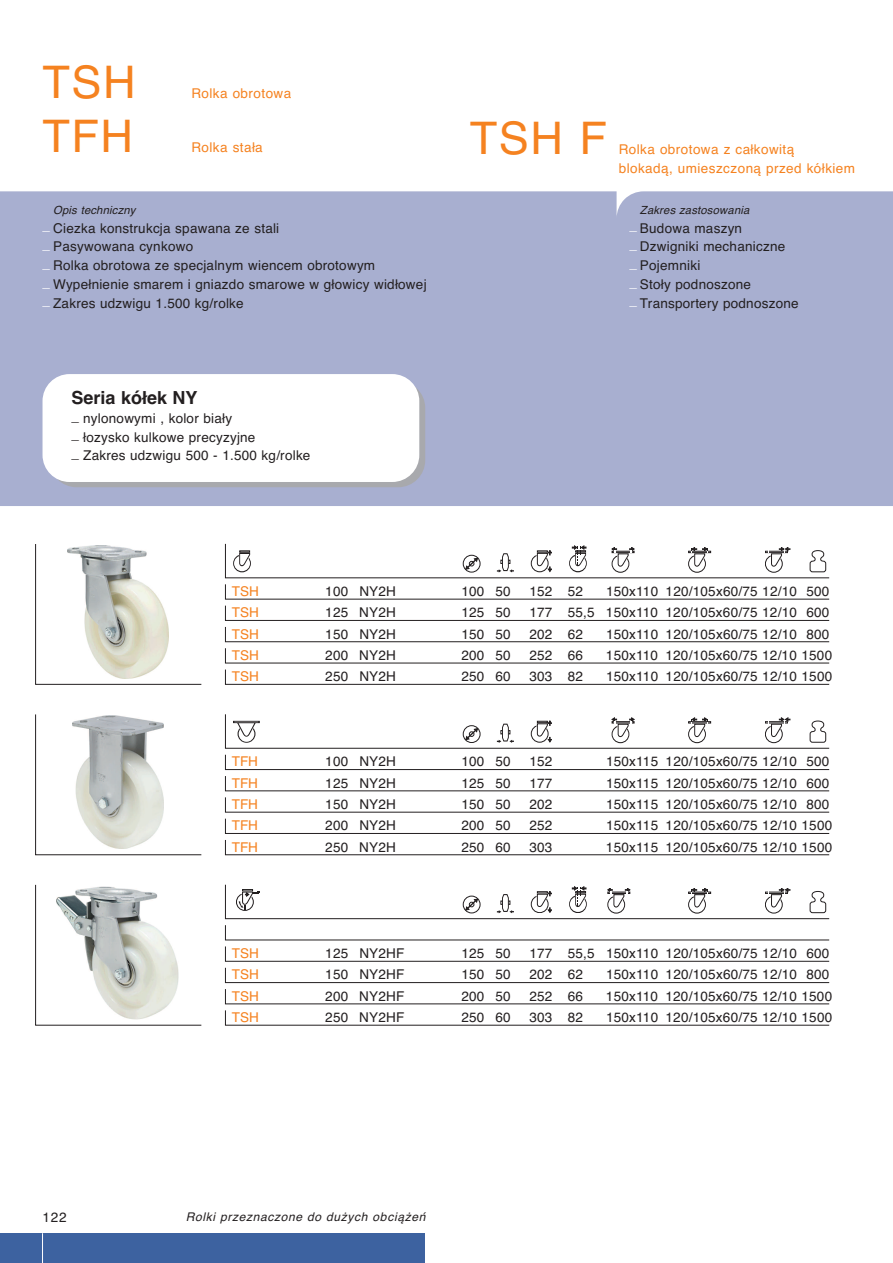
<style>
.page{position:relative;width:893px;height:1263px;background:#fff}
.page>*{position:absolute;margin:0;border:0;box-sizing:border-box;transform-origin:0 0}
.t1{font:45px "Helvetica CE";letter-spacing:.035em;color:#f58220}
.t2{font:700 18px "Helvetica CE";color:#231f20}
.t3{font:13.5px/18.8px "Helvetica CE";letter-spacing:.015em;color:#231f20}
.t4{font:13.5px/18.8px "Helvetica CE";letter-spacing:.035em;color:#f58220}
.t5{font:italic 12px "Helvetica CE";letter-spacing:.055em;color:#231f20}
.t6{font:italic 11.25px "Helvetica CE";letter-spacing:.015em;color:#231f20}
</style>
<div class="page">
<div style="left:0;top:1233px;width:425px;height:30px;background:#3d62a0"></div>
<hr style="left:42px;top:1233px;width:1px;height:30px;background:#fff">
<div style="left:0;top:191px;width:893px;height:315px;background:#a8afd0"></div>
<svg style="left:225px;top:1010px;width:604px;height:15px"></svg>
<svg style="left:225px;top:989px;width:604px;height:15px"></svg>
<svg style="left:225px;top:968px;width:604px;height:15px"></svg>
<svg style="left:225px;top:946px;width:604px;height:15px"></svg>
<svg style="left:225px;top:925px;width:604px;height:15px"></svg>
<svg style="left:225px;top:840px;width:604px;height:15px"></svg>
<svg style="left:225px;top:818px;width:604px;height:16px"></svg>
<svg style="left:225px;top:797px;width:604px;height:15px"></svg>
<svg style="left:225px;top:776px;width:604px;height:15px"></svg>
<svg style="left:225px;top:755px;width:604px;height:15px"></svg>
<svg style="left:225px;top:669px;width:604px;height:15px"></svg>
<svg style="left:225px;top:648px;width:604px;height:15px"></svg>
<svg style="left:225px;top:627px;width:604px;height:15px"></svg>
<svg style="left:225px;top:605px;width:604px;height:16px"></svg>
<svg style="left:225px;top:584px;width:604px;height:15px"></svg>
<svg style="left:225px;top:884px;width:604px;height:35px"></svg>
<svg style="left:225px;top:714px;width:604px;height:34px"></svg>
<div style="left:233px;top:721px;width:27px;height:2px;border:1px solid #231f20"></div>
<svg style="left:225px;top:544px;width:604px;height:34px"></svg>
<svg style="left:35px;top:885px;width:166px;height:140px"></svg>
<svg style="left:35px;top:714px;width:166px;height:141px"></svg>
<svg style="left:35px;top:544px;width:166px;height:140px"></svg>
<div style="left:38px;top:886px;width:163px;height:137px;background:#fff"></div>
<img style="left:57px;top:886px;width:121px;height:133px">
<div style="left:38px;top:716px;width:163px;height:137px;background:#fff"></div>
<img style="left:73px;top:716px;width:90px;height:133px">
<div style="left:38px;top:545px;width:163px;height:138px;background:#fff"></div>
<img style="left:67px;top:545px;width:102px;height:133px">
<div style="left:50px;top:381px;width:375px;height:106px;background:#a8a9ad;border-radius:27px"></div>
<div style="left:43px;top:374px;width:376px;height:108px;background:#fff;border-radius:27px"></div>
<h1 class="t1" style="left:43px;top:56px;width:94px">TSH</h1>
<h1 class="t1" style="left:43px;top:110px;width:92px">TFH</h1>
<p class="t4" style="left:191px;top:83px;width:101px">Rolka obrotowa</p>
<p class="t4" style="left:191px;top:137px;width:73px">Rolka stała</p>
<p class="t6" style="left:53px;top:203px;width:84px">Opis techniczny</p>
<p class="t3" style="left:43px;top:219px;width:386px"><sup>_</sup> Ciezka konstrukcja spawana ze stali<br><sup>_</sup> Pasywowana cynkowo<br><sup>_</sup> Rolka obrotowa ze specjalnym wiencem obrotowym<br><sup>_</sup> Wypełnienie smarem i gniazdo smarowe w głowicy widłowej <sup>_</sup> Zakres udzwigu 1.500 kg/rolke</p>
<h2 class="t2" style="left:72px;top:387px;width:128px">Seria kółek NY</h2>
<p class="t3" style="left:72px;top:409px;width:240px">_ nylonowymi , kolor biały<br>_ łozysko kulkowe precyzyjne<br>_ Zakres udzwigu 500 - 1.500 kg/rolke</p>
<h1 class="t1" style="left:470px;top:112px;width:139px">TSH F</h1>
<p class="t4" style="left:619px;top:140px;width:238px">Rolka obrotowa z całkowitą<br>blokadą, umieszczoną przed kółkiem</p>
<p class="t6" style="left:640px;top:203px;width:111px">Zakres zastosowania</p>
<p class="t3" style="left:629px;top:219px;width:171px"><sup>_</sup> Budowa maszyn<br><sup>_</sup> Dzwigniki mechaniczne<br><sup>_</sup> Pojemniki<br><sup>_</sup> Stoły podnoszone<br><sup>_</sup> Transportery podnoszone</p>
<p class="t4" style="left:232px;top:582px;width:28px">TSH</p>
<p class="t3" style="left:325px;top:582px;width:72px">100 NY2H</p>
<p class="t3" style="left:461px;top:582px;width:51px">100 50</p>
<p class="t3" style="left:529px;top:582px;width:55px">152 52</p>
<p class="t3" style="left:606px;top:582px;width:225px">150x110 120/105x60/75 12/10 500</p>
<p class="t4" style="left:232px;top:603px;width:28px">TSH</p>
<p class="t3" style="left:325px;top:603px;width:72px">125 NY2H</p>
<p class="t3" style="left:461px;top:603px;width:51px">125 50</p>
<p class="t3" style="left:529px;top:603px;width:301px">177 55,5 150x110 120/105x60/75 12/10 600</p>
<p class="t4" style="left:232px;top:624px;width:28px">TSH</p>
<p class="t3" style="left:325px;top:624px;width:72px">150 NY2H</p>
<p class="t3" style="left:461px;top:624px;width:51px">150 50</p>
<p class="t3" style="left:529px;top:624px;width:55px">202 62</p>
<p class="t3" style="left:606px;top:624px;width:225px">150x110 120/105x60/75 12/10 800</p>
<p class="t4" style="left:232px;top:646px;width:28px">TSH</p>
<p class="t3" style="left:325px;top:646px;width:72px">200 NY2H</p>
<p class="t3" style="left:461px;top:646px;width:51px">200 50</p>
<p class="t3" style="left:529px;top:646px;width:55px">252 66</p>
<p class="t3" style="left:606px;top:646px;width:228px">150x110 120/105x60/75 12/10 1500</p>
<p class="t4" style="left:232px;top:667px;width:28px">TSH</p>
<p class="t3" style="left:325px;top:667px;width:72px">250 NY2H</p>
<p class="t3" style="left:461px;top:667px;width:51px">250 60</p>
<p class="t3" style="left:529px;top:667px;width:55px">303 82</p>
<p class="t3" style="left:606px;top:667px;width:228px">150x110 120/105x60/75 12/10 1500</p>
<p class="t4" style="left:232px;top:752px;width:28px">TFH</p>
<p class="t3" style="left:325px;top:752px;width:72px">100 NY2H</p>
<p class="t3" style="left:461px;top:752px;width:51px">100 50</p>
<p class="t3" style="left:529px;top:752px;width:24px">152</p>
<p class="t3" style="left:606px;top:752px;width:225px">150x115 120/105x60/75 12/10 500</p>
<p class="t4" style="left:232px;top:774px;width:28px">TFH</p>
<p class="t3" style="left:325px;top:774px;width:72px">125 NY2H</p>
<p class="t3" style="left:461px;top:774px;width:51px">125 50</p>
<p class="t3" style="left:529px;top:774px;width:24px">177</p>
<p class="t3" style="left:606px;top:774px;width:225px">150x115 120/105x60/75 12/10 600</p>
<p class="t4" style="left:232px;top:795px;width:28px">TFH</p>
<p class="t3" style="left:325px;top:795px;width:72px">150 NY2H</p>
<p class="t3" style="left:461px;top:795px;width:51px">150 50</p>
<p class="t3" style="left:529px;top:795px;width:24px">202</p>
<p class="t3" style="left:606px;top:795px;width:225px">150x115 120/105x60/75 12/10 800</p>
<p class="t4" style="left:232px;top:816px;width:28px">TFH</p>
<p class="t3" style="left:325px;top:816px;width:72px">200 NY2H</p>
<p class="t3" style="left:461px;top:816px;width:51px">200 50</p>
<p class="t3" style="left:529px;top:816px;width:24px">252</p>
<p class="t3" style="left:606px;top:816px;width:228px">150x115 120/105x60/75 12/10 1500</p>
<p class="t4" style="left:232px;top:837px;width:28px">TFH</p>
<p class="t3" style="left:325px;top:837px;width:72px">250 NY2H</p>
<p class="t3" style="left:461px;top:837px;width:51px">250 60</p>
<p class="t3" style="left:529px;top:837px;width:24px">303</p>
<p class="t3" style="left:606px;top:837px;width:228px">150x115 120/105x60/75 12/10 1500</p>
<p class="t4" style="left:232px;top:944px;width:28px">TSH</p>
<p class="t3" style="left:325px;top:944px;width:81px">125 NY2HF</p>
<p class="t3" style="left:461px;top:944px;width:51px">125 50</p>
<p class="t3" style="left:529px;top:944px;width:301px">177 55,5 150x110 120/105x60/75 12/10 600</p>
<p class="t4" style="left:232px;top:965px;width:28px">TSH</p>
<p class="t3" style="left:325px;top:965px;width:81px">150 NY2HF</p>
<p class="t3" style="left:461px;top:965px;width:51px">150 50</p>
<p class="t3" style="left:529px;top:965px;width:55px">202 62</p>
<p class="t3" style="left:606px;top:965px;width:225px">150x110 120/105x60/75 12/10 800</p>
<p class="t4" style="left:232px;top:987px;width:28px">TSH</p>
<p class="t3" style="left:325px;top:987px;width:81px">200 NY2HF</p>
<p class="t3" style="left:461px;top:987px;width:51px">200 50</p>
<p class="t3" style="left:529px;top:987px;width:55px">252 66</p>
<p class="t3" style="left:606px;top:987px;width:228px">150x110 120/105x60/75 12/10 1500</p>
<p class="t4" style="left:232px;top:1008px;width:28px">TSH</p>
<p class="t3" style="left:325px;top:1008px;width:81px">250 NY2HF</p>
<p class="t3" style="left:461px;top:1008px;width:51px">250 60</p>
<p class="t3" style="left:529px;top:1008px;width:55px">303 82</p>
<p class="t3" style="left:606px;top:1008px;width:228px">150x110 120/105x60/75 12/10 1500</p>
<p class="t3" style="left:43px;top:1208px;width:26px">122</p>
<p class="t5" style="left:186px;top:1210px;width:241px">Rolki przeznaczone do dużych obciążeń</p>
</div>
